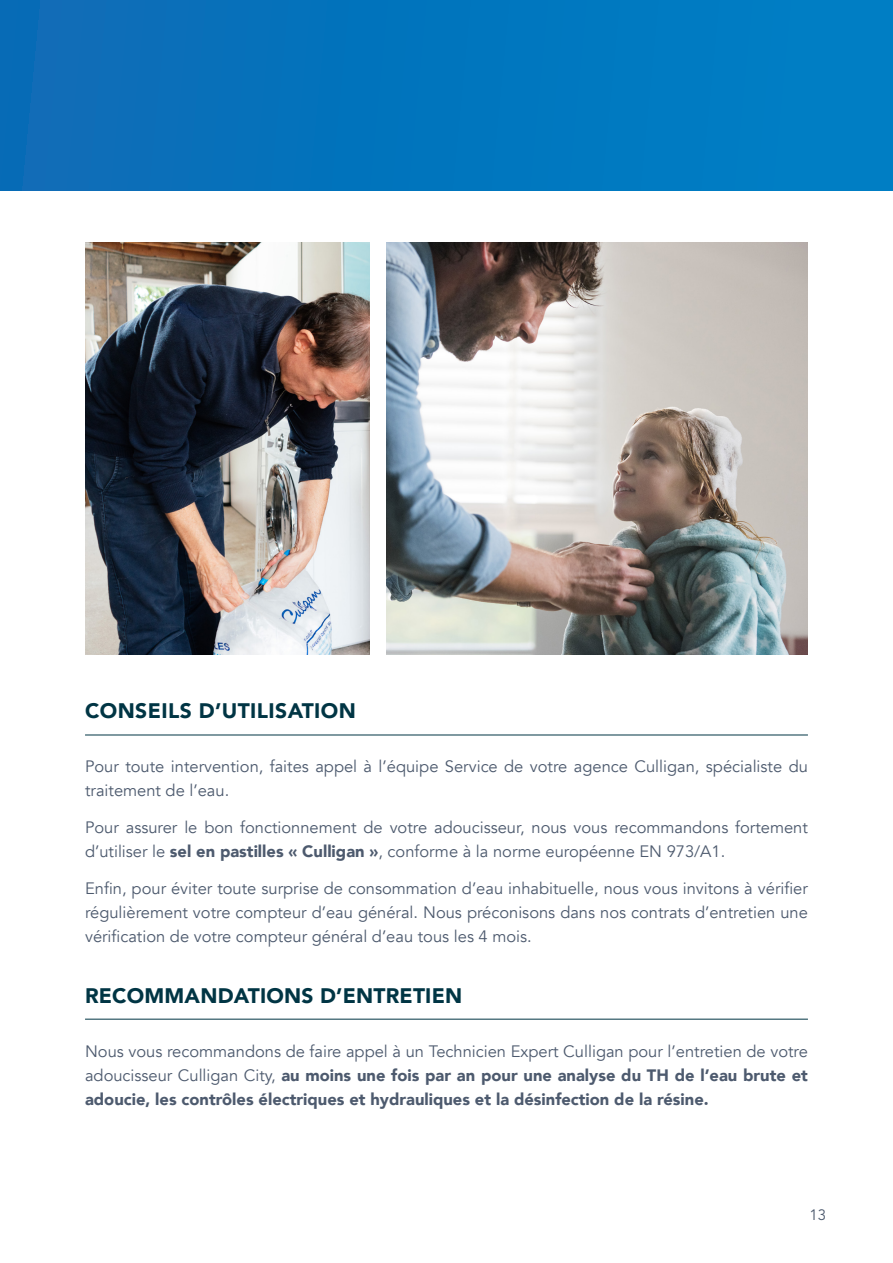
<style>
.page{position:relative;width:893px;height:1263px;background:#fff}
.page>*{position:absolute;margin:0;border:0;box-sizing:border-box;transform-origin:0 0}
.t1{font:900 21px "Avenir";letter-spacing:.01em;color:#003544}
.t2{font:16.5px/24px "Avenir";color:#4d5a6e}
.t3{font:900 16.5px/24px "Avenir";color:#4d5a6e;text-align:justify}
.t4{font:15px "Avenir LT Std";color:#4d5a6e}
.s1{font-weight:900}
.s2{font-weight:400}
</style>
<div class="page">
<div style="left:0;top:0;width:893px;height:190px;background:linear-gradient(to right,#0b6bb6,#0080c5)"></div>
<hr style="left:85px;top:735px;width:723px;height:1px;background:#003544">
<hr style="left:85px;top:1019px;width:723px;height:1px;background:#003544">
<img style="left:85px;top:242px;width:285px;height:413px">
<img style="left:387px;top:242px;width:421px;height:413px">
<p class="t1" style="left:85px;top:693px;width:272px">CONSEILS D’UTILISATION</p>
<p class="t2" style="left:85px;top:755px;width:724px">Pour toute intervention, faites appel à l’équipe Service de votre agence Culligan, spécialiste du traitement de l’eau.</p>
<p class="t2" style="left:85px;top:815px;width:724px">Pour assurer le bon fonctionnement de votre adoucisseur, nous vous recommandons fortement d’utiliser le <span class="s1">sel en pastilles « Culligan »</span>, conforme à la norme européenne EN 973/A1.</p>
<p class="t2" style="left:85px;top:876px;width:724px;text-align:justify">Enfin, pour éviter toute surprise de consommation d’eau inhabituelle, nous vous invitons à vérifier régulièrement votre compteur d’eau général. Nous préconisons dans nos contrats d’entretien une vérification de votre compteur général d’eau tous les 4 mois.</p>
<p class="t1" style="left:85px;top:977px;width:379px">RECOMMANDATIONS D’ENTRETIEN</p>
<p class="t3" style="left:85px;top:1038px;width:724px"><span class="s2">Nous vous recommandons de faire appel à un Technicien Expert Culligan pour l’entretien de votre adoucisseur Culligan City,</span> au moins une fois par an pour une analyse du TH de l’eau brute et adoucie, les contrôles électriques et hydrauliques et la désinfection de la résine.</p>
<p class="t4" style="left:809px;top:1206px;width:18px">13</p>
</div>
